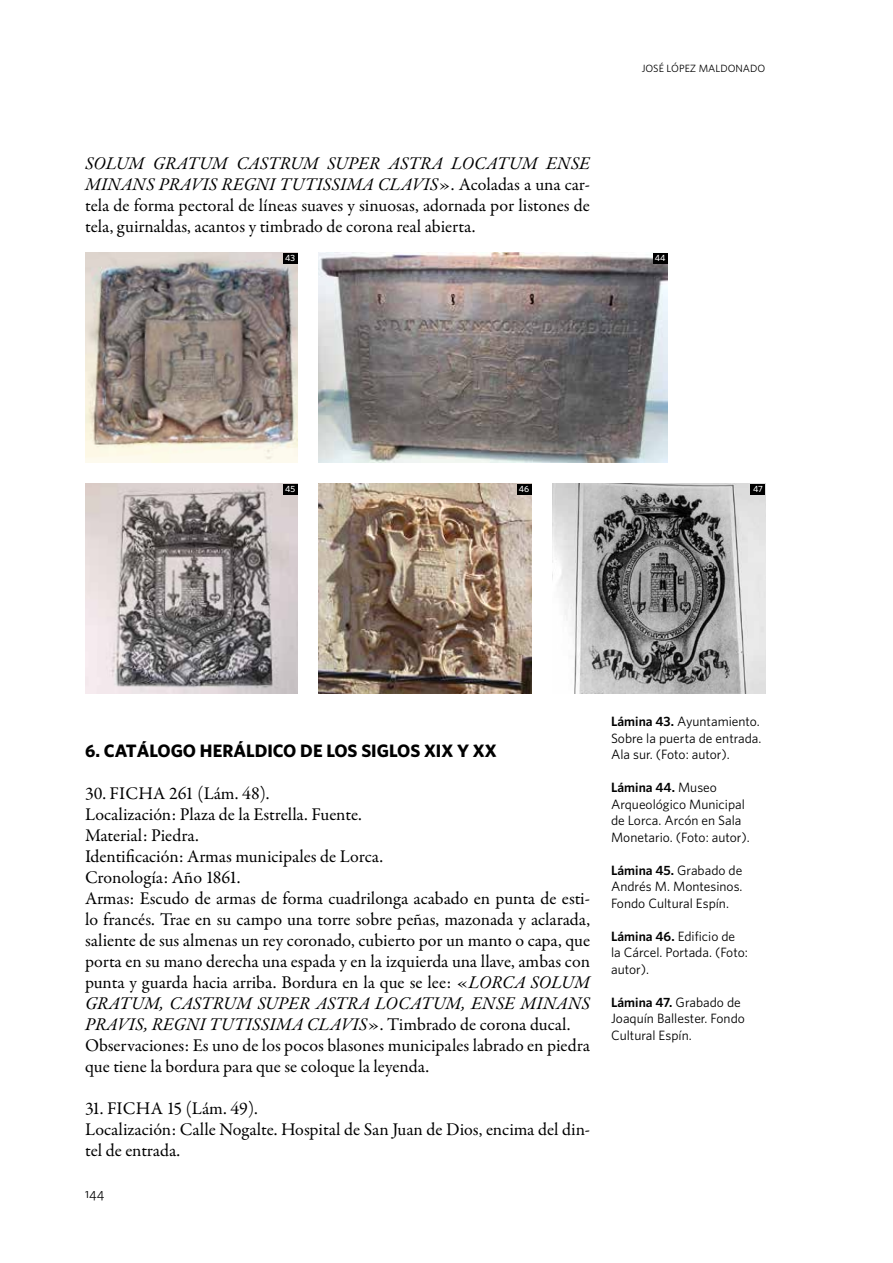
<style>
.page{position:relative;width:893px;height:1263px;background:#fff}
.page>*{position:absolute;margin:0;border:0;box-sizing:border-box;transform-origin:0 0}
.t1{font:18px/21px "Garamond Premr Pro";color:#000}
.t2{font:700 18px "Whitney HTF";color:#000}
.t3{font:13.5px/16.5px "Whitney HTF";color:#000}
.t4{font:13.5px "Whitney HTF Book SC";color:#000}
.t5{font:10.5px "Whitney HTF";color:#000}
.t6{font:500 9px "Whitney HTF";color:#fff}
.s1{font-style:italic}
.s2{font-weight:600}
</style>
<div class="page">
<img style="left:85px;top:253px;width:213px;height:210px">
<img style="left:85px;top:484px;width:213px;height:210px">
<img style="left:319px;top:253px;width:349px;height:210px">
<img style="left:319px;top:484px;width:212px;height:210px">
<img style="left:553px;top:484px;width:212px;height:210px">
<div style="left:283px;top:253px;width:15px;height:10px;background:#000"></div>
<div style="left:283px;top:484px;width:15px;height:10px;background:#000"></div>
<div style="left:653px;top:253px;width:15px;height:10px;background:#000"></div>
<div style="left:517px;top:484px;width:14px;height:10px;background:#000"></div>
<div style="left:750px;top:484px;width:15px;height:10px;background:#000"></div>
<p class="t1" style="left:85px;top:153px;width:506px;text-align:justify"><span class="s1">SOLUM GRATUM CASTRUM SUPER ASTRA LOCATUM ENSE MINANS PRAVIS REGNI TUTISSIMA CLAVIS</span>». Acoladas a una car&shy;tela de forma pectoral de líneas suaves y sinuosas, adornada por listones de tela, guirnaldas, acantos y timbrado de corona real abierta.</p>
<p class="t6" style="left:285px;top:253px;width:11px">43</p>
<p class="t5" style="left:642px;top:62px;width:125px">JOSÉ LÓPEZ MALDONADO</p>
<p class="t6" style="left:655px;top:253px;width:12px">44</p>
<p class="t6" style="left:285px;top:484px;width:12px">45</p>
<p class="t6" style="left:519px;top:484px;width:12px">46</p>
<p class="t6" style="left:753px;top:484px;width:11px">47</p>
<p class="t2" style="left:85px;top:740px;width:413px">6. CATÁLOGO HERÁLDICO DE LOS SIGLOS XIX Y XX</p>
<p class="t1" style="left:85px;top:783px;width:507px">30. FICHA 261 (Lám. 48).<br>Localización: Plaza de la Estrella. Fuente.<br>Material: Piedra.<br>Identificación: Armas municipales de Lorca.<br>Cronología: Año 1861.<br>Armas: Escudo de armas de forma cuadrilonga acabado en punta de esti&shy;lo francés. Trae en su campo una torre sobre peñas, mazonada y aclarada, saliente de sus almenas un rey coronado, cubierto por un manto o capa, que porta en su mano derecha una espada y en la izquierda una llave, ambas con punta y guarda hacia arriba. Bordura en la que se lee: «<span class="s1">LORCA SOLUM GRATUM, CASTRUM SUPER ASTRA LOCATUM, ENSE MINANS PRAVIS, REGNI TUTISSIMA CLAVIS</span>». Timbrado de corona ducal.<br>Observaciones: Es uno de los pocos blasones municipales labrado en piedra que tiene la bordura para que se coloque la leyenda.</p>
<p class="t1" style="left:85px;top:1098px;width:506px">31. FICHA 15 (Lám. 49).<br>Localización: Calle Nogalte. Hospital de San Juan de Dios, encima del din&shy;tel de entrada.</p>
<p class="t4" style="left:85px;top:1185px;width:21px">144</p>
<p class="t3" style="left:611px;top:713px;width:152px"><span class="s2">Lámina 43.</span> Ayuntamiento.<br>Sobre la puerta de entrada.<br>Ala sur. (Foto: autor).</p>
<p class="t3" style="left:611px;top:779px;width:140px"><span class="s2">Lámina 44.</span> Museo<br>Arqueológico Municipal de Lorca. Arcón en Sala<br>Monetario. (Foto: autor).</p>
<p class="t3" style="left:611px;top:862px;width:133px;text-align:justify"><span class="s2">Lámina 45.</span> Grabado de Andrés M. Montesinos.<br>Fondo Cultural Espín.</p>
<p class="t3" style="left:611px;top:928px;width:138px"><span class="s2">Lámina 46.</span> Edificio de la Cárcel. Portada. (Foto: autor).</p>
<p class="t3" style="left:611px;top:994px;width:135px"><span class="s2">Lámina 47.</span> Grabado de<br>Joaquín Ballester. Fondo<br>Cultural Espín.</p>
</div>
